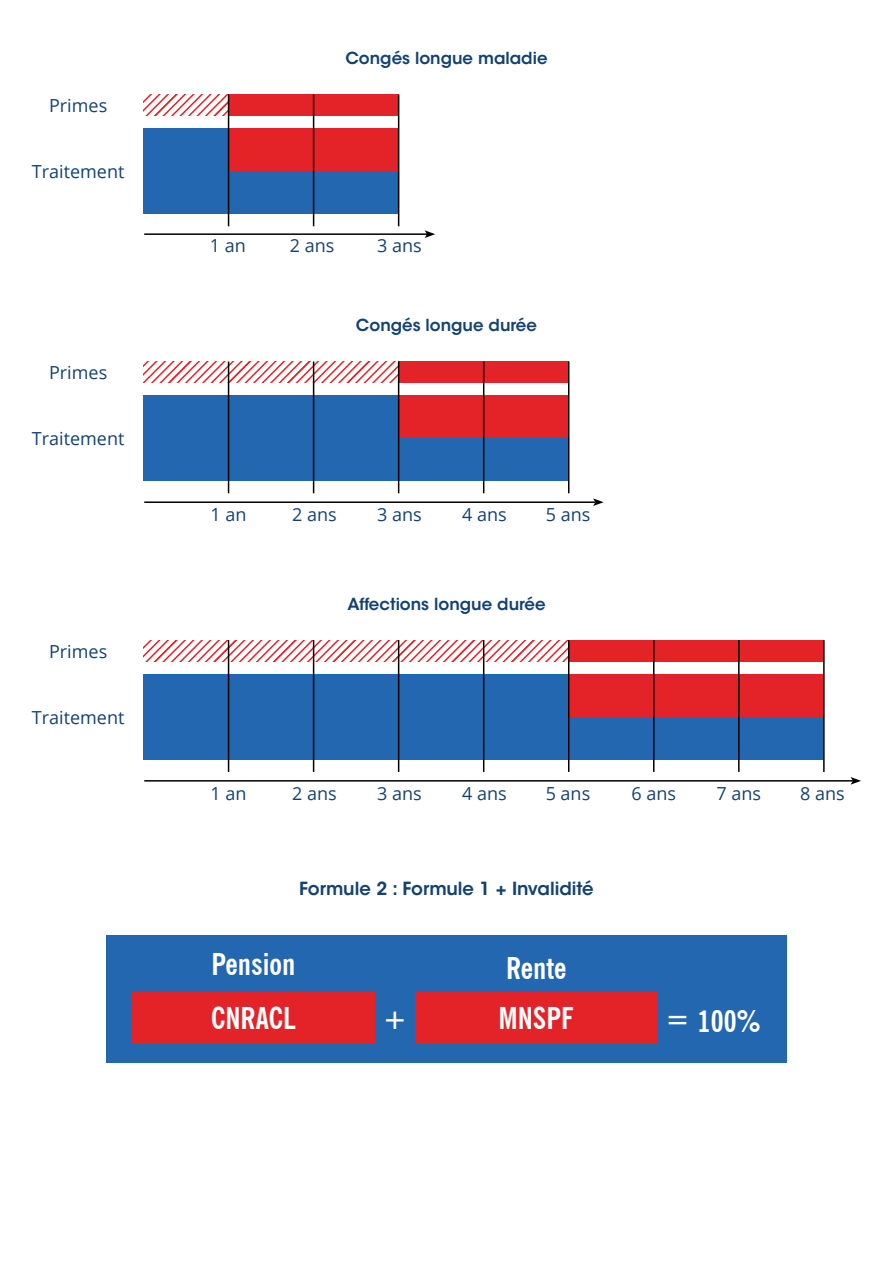
<style>
.page{position:relative;width:893px;height:1263px;background:#fff}
.page>*{position:absolute;margin:0;border:0;box-sizing:border-box;transform-origin:0 0}
.t1{font:700 condensed 30px/53.7px "News Gothic BT";color:#fff}
.t2{font:18px "Open Sans";color:#134271}
.t3{font:600 18px "ITC Avant Garde Std";color:#134271}
.t4{font:600 16.5px "ITC Avant Garde Std";color:#134271}
</style>
<div class="page">
<div style="left:143px;top:674px;width:681px;height:85px;background:#2267b0"></div>
<hr style="left:144px;top:780px;width:709px;height:1px;background:#000">
<svg style="left:850px;top:777px;width:11px;height:8px"></svg>
<div style="left:569px;top:640px;width:255px;height:21px;background:#e42329"></div>
<div style="left:569px;top:674px;width:255px;height:43px;background:#e42329"></div>
<svg style="left:143px;top:640px;width:425px;height:21px"></svg>
<hr style="left:398px;top:640px;width:1px;height:132px;background:#000">
<hr style="left:228px;top:640px;width:1px;height:132px;background:#000">
<hr style="left:313px;top:640px;width:1px;height:132px;background:#000">
<hr style="left:483px;top:640px;width:1px;height:132px;background:#000">
<hr style="left:568px;top:640px;width:1px;height:132px;background:#000">
<hr style="left:653px;top:640px;width:1px;height:132px;background:#000">
<hr style="left:738px;top:640px;width:2px;height:132px;background:#000">
<hr style="left:823px;top:640px;width:2px;height:132px;background:#000">
<div style="left:106px;top:935px;width:681px;height:128px;background:#2267b0"></div>
<div style="left:132px;top:992px;width:243px;height:51px;background:#e42329"></div>
<div style="left:415px;top:992px;width:242px;height:51px;background:#e42329"></div>
<div style="left:143px;top:395px;width:426px;height:85px;background:#2267b0"></div>
<hr style="left:144px;top:501px;width:451px;height:2px;background:#000">
<svg style="left:593px;top:498px;width:11px;height:8px"></svg>
<div style="left:399px;top:361px;width:170px;height:22px;background:#e42329"></div>
<div style="left:399px;top:395px;width:170px;height:43px;background:#e42329"></div>
<svg style="left:143px;top:361px;width:255px;height:22px"></svg>
<hr style="left:398px;top:361px;width:1px;height:132px;background:#000">
<hr style="left:228px;top:361px;width:1px;height:132px;background:#000">
<hr style="left:313px;top:361px;width:1px;height:132px;background:#000">
<hr style="left:483px;top:361px;width:1px;height:132px;background:#000">
<hr style="left:568px;top:361px;width:1px;height:132px;background:#000">
<div style="left:143px;top:128px;width:256px;height:86px;background:#2267b0"></div>
<hr style="left:144px;top:233px;width:283px;height:2px;background:#000">
<svg style="left:425px;top:230px;width:10px;height:8px"></svg>
<svg style="left:143px;top:94px;width:85px;height:22px"></svg>
<div style="left:229px;top:94px;width:170px;height:22px;background:#e42329"></div>
<div style="left:229px;top:128px;width:170px;height:43px;background:#e42329"></div>
<hr style="left:228px;top:94px;width:1px;height:132px;background:#000">
<hr style="left:398px;top:94px;width:1px;height:132px;background:#000">
<hr style="left:313px;top:94px;width:1px;height:132px;background:#000">
<p class="t2" style="left:49px;top:93px;width:60px">Primes</p>
<p class="t2" style="left:32px;top:159px;width:94px">Traitement</p>
<p class="t2" style="left:49px;top:360px;width:60px">Primes</p>
<p class="t2" style="left:32px;top:426px;width:94px">Traitement</p>
<p class="t2" style="left:49px;top:639px;width:60px">Primes</p>
<p class="t2" style="left:32px;top:705px;width:94px">Traitement</p>
<p class="t4" style="left:345px;top:48px;width:204px">Congés longue maladie</p>
<p class="t2" style="left:210px;top:233px;width:38px">1 an</p>
<p class="t2" style="left:290px;top:233px;width:46px">2 ans</p>
<p class="t2" style="left:377px;top:233px;width:46px">3 ans</p>
<p class="t4" style="left:356px;top:315px;width:183px">Congés longue durée</p>
<p class="t2" style="left:211px;top:503px;width:38px">1 an</p>
<p class="t2" style="left:292px;top:503px;width:46px">2 ans</p>
<p class="t2" style="left:377px;top:503px;width:46px">3 ans</p>
<p class="t2" style="left:462px;top:503px;width:46px">4 ans</p>
<p class="t2" style="left:546px;top:503px;width:46px">5 ans</p>
<p class="t4" style="left:347px;top:593px;width:200px">Affections longue durée</p>
<p class="t2" style="left:211px;top:781px;width:38px">1 an</p>
<p class="t2" style="left:292px;top:781px;width:46px">2 ans</p>
<p class="t2" style="left:377px;top:781px;width:46px">3 ans</p>
<p class="t2" style="left:462px;top:781px;width:46px">4 ans</p>
<p class="t2" style="left:546px;top:781px;width:46px">5 ans</p>
<p class="t2" style="left:631px;top:781px;width:46px">6 ans</p>
<p class="t2" style="left:716px;top:781px;width:46px">7 ans</p>
<p class="t2" style="left:800px;top:781px;width:46px">8 ans</p>
<p class="t3" style="left:299px;top:877px;width:296px">Formule 2 : Formule 1 + Invalidité</p>
<h1 class="t1" style="left:211px;top:937px;width:86px">Pension<br>CNRACL</h1>
<h1 class="t1" style="left:506px;top:941px;width:62px">Rente</h1>
<h1 class="t1" style="left:382px;top:991px;width:26px">+</h1>
<h1 class="t1" style="left:498px;top:991px;width:77px">MNSPF</h1>
<h1 class="t1" style="left:665px;top:994px;width:97px">= 100%</h1>
</div>
